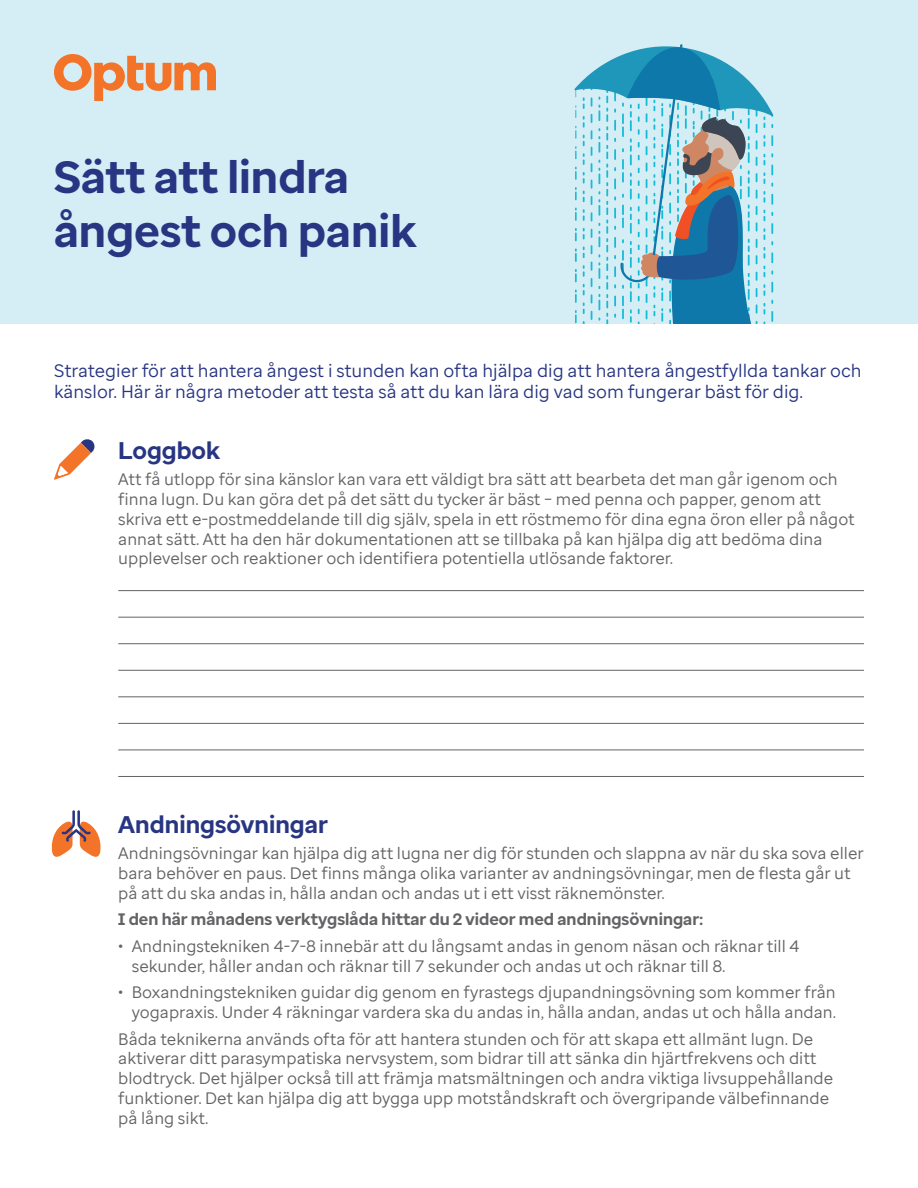
<style>
.page{position:relative;width:918px;height:1188px;background:#fff}
.page>*{position:absolute;margin:0;border:0;box-sizing:border-box;transform-origin:0 0}
.t1{font:700 45px/54px "Optum Sans";color:#283582}
.t2{font:700 24px "Optum Sans";color:#283582}
.t3{font:18px/21.6px "Optum Sans";color:#283582}
.t4{font:16.5px/19.8px "Optum Sans";color:#636366}
.t5{font:700 16.5px "Optum Sans";color:#636366}
</style>
<div class="page">
<div style="left:0;top:0;width:918px;height:324px;background:#d5eef5"></div>
<svg style="left:574px;top:44px;width:199px;height:280px"></svg>
<svg style="left:54px;top:54px;width:162px;height:47px"></svg>
<hr style="left:118px;top:590px;width:746px;height:1px;background:#636366">
<hr style="left:118px;top:617px;width:746px;height:1px;background:#636366">
<hr style="left:118px;top:643px;width:746px;height:1px;background:#636366">
<hr style="left:118px;top:670px;width:746px;height:1px;background:#636366">
<hr style="left:118px;top:696px;width:746px;height:1px;background:#636366">
<hr style="left:118px;top:723px;width:746px;height:1px;background:#636366">
<hr style="left:118px;top:750px;width:746px;height:1px;background:#636366">
<hr style="left:118px;top:776px;width:746px;height:1px;background:#636366">
<svg style="left:54px;top:439px;width:40px;height:41px"></svg>
<svg style="left:52px;top:810px;width:48px;height:47px"></svg>
<p class="t1" style="left:54px;top:150px;width:364px">Sätt att lindra ångest och panik</p>
<p class="t3" style="left:54px;top:359px;width:809px">Strategier för att hantera ångest i stunden kan ofta hjälpa dig att hantera ångestfyllda tankar och känslor. Här är några metoder att testa så att du kan lära dig vad som fungerar bäst för dig.</p>
<p class="t2" style="left:118px;top:435px;width:104px">Loggbok</p>
<p class="t4" style="left:118px;top:469px;width:738px">Att få utlopp för sina känslor kan vara ett väldigt bra sätt att bearbeta det man går igenom och finna lugn. Du kan göra det på det sätt du tycker är bäst – med penna och papper, genom att skriva ett e-postmeddelande till dig själv, spela in ett röstmemo för dina egna öron eller på något annat sätt. Att ha den här dokumentationen att se tillbaka på kan hjälpa dig att bedöma dina upplevelser och reaktioner och identifiera potentiella utlösande faktorer.</p>
<p class="t2" style="left:118px;top:809px;width:211px">Andningsövningar</p>
<p class="t4" style="left:118px;top:843px;width:747px">Andningsövningar kan hjälpa dig att lugna ner dig för stunden och slappna av när du ska sova eller bara behöver en paus. Det finns många olika varianter av andningsövningar, men de flesta går ut på att du ska andas in, hålla andan och andas ut i ett visst räknemönster.</p>
<p class="t5" style="left:118px;top:909px;width:587px">I den här månadens verktygslåda hittar du 2 videor med andningsövningar:</p>
<p class="t4" style="left:132px;top:936px;width:669px;text-indent:-14px">• Andningstekniken 4-7-8 innebär att du långsamt andas in genom näsan och räknar till 4 sekunder, håller andan och räknar till 7 sekunder och andas ut och räknar till 8.</p>
<p class="t4" style="left:118px;top:982px;width:719px;text-align:right">• Boxandningstekniken guidar dig genom en fyrastegs djupandningsövning som kommer från yogapraxis. Under 4 räkningar vardera ska du andas in, hålla andan, andas ut och hålla andan.</p>
<p class="t4" style="left:118px;top:1029px;width:717px">Båda teknikerna används ofta för att hantera stunden och för att skapa ett allmänt lugn. De aktiverar ditt parasympatiska nervsystem, som bidrar till att sänka din hjärtfrekvens och ditt blodtryck. Det hjälper också till att främja matsmältningen och andra viktiga livsuppehållande funktioner. Det kan hjälpa dig att bygga upp motståndskraft och övergripande välbefinnande på lång sikt.</p>
</div>
